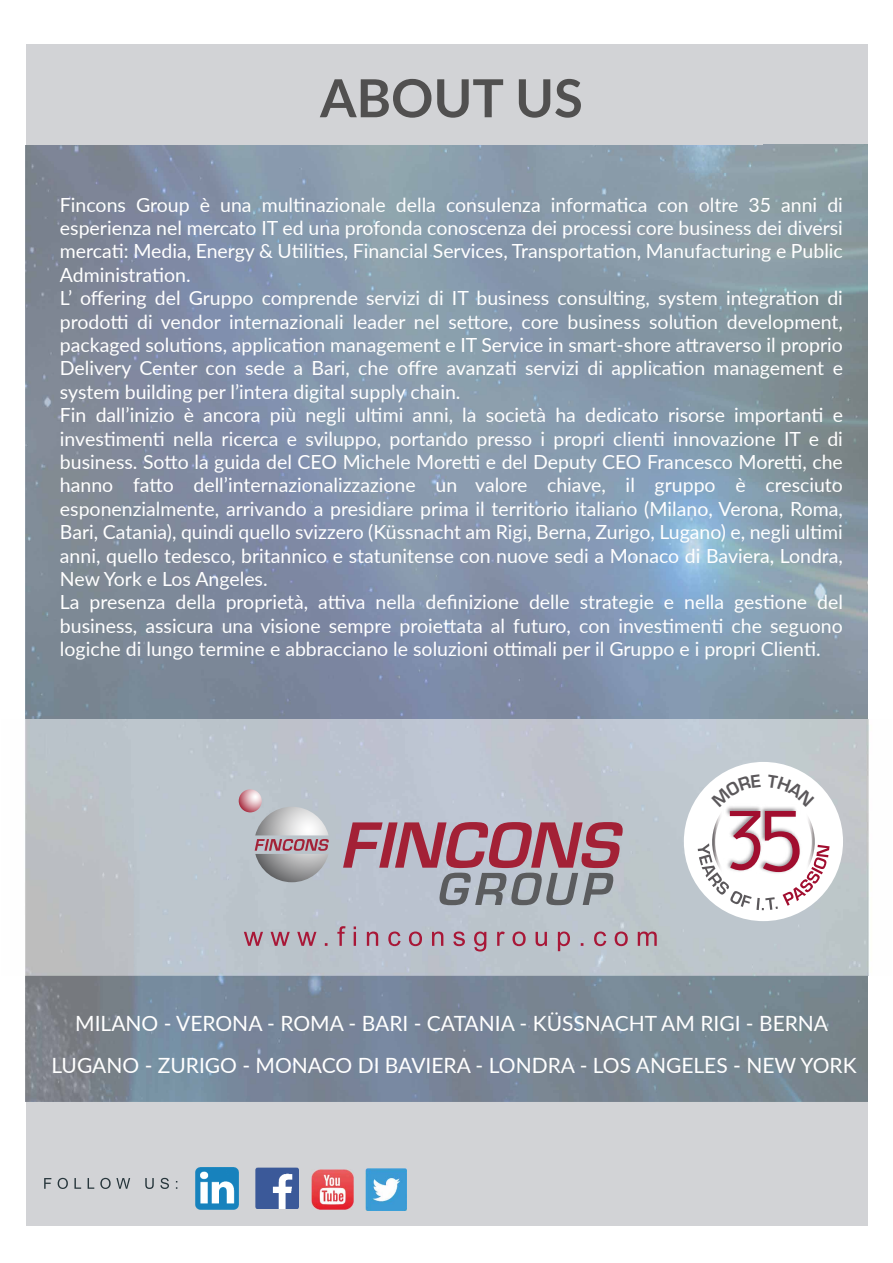
<style>
.page{position:relative;width:893px;height:1263px;background:#fff}
.page>*{position:absolute;margin:0;border:0;box-sizing:border-box;transform-origin:0 0}
.t1{font:700 52.5px "Lato";color:#515050}
.t2{font:21px/42px "Lato";color:#fff;text-align:center}
.t3{font:19.5px/23.4px "Lato";color:#fff}
</style>
<div class="page">
<div style="left:26px;top:44px;width:842px;height:1181px;background:#d2d3d6"></div>
<img style="left:256px;top:1167px;width:42px;height:41px">
<img style="left:195px;top:1167px;width:44px;height:42px">
<img style="left:311px;top:1169px;width:43px;height:40px">
<img style="left:365px;top:1169px;width:42px;height:41px">
<img style="left:26px;top:145px;width:842px;height:956px">
<img style="left:25px;top:719px;width:844px;height:256px">
<svg style="left:244px;top:926px;width:413px;height:25px"></svg>
<svg style="left:44px;top:1178px;width:133px;height:11px"></svg>
<svg style="left:255px;top:807px;width:74px;height:75px"></svg>
<svg style="left:239px;top:789px;width:23px;height:23px"></svg>
<svg style="left:343px;top:822px;width:282px;height:83px"></svg>
<div style="left:684px;top:762px;width:159px;height:159px;background:#fff;border-radius:50%"></div>
<svg style="left:698px;top:774px;width:131px;height:136px"></svg>
<h1 class="t1" style="left:320px;top:60px;width:264px">ABOUT US</h1>
<p class="t3" style="left:60px;top:192px;width:784px">Fincons Group è una multinazionale della consulenza informatica con oltre 35 anni di esperienza nel mercato IT ed una profonda conoscenza dei processi core business dei diversi mercati: Media, Energy &amp; Utilities, Financial Services, Transportation, Manufacturing e Public Administration.<br>L’ offering del Gruppo comprende servizi di IT business consulting, system integration di prodotti di vendor internazionali leader nel settore, core business solution development, packaged solutions, application management e IT Service in smart-shore attraverso il proprio Delivery Center con sede a Bari, che offre avanzati servizi di application management e system building per l’intera digital supply chain.<br>Fin dall’inizio è ancora più negli ultimi anni, la società ha dedicato risorse importanti e investimenti nella ricerca e sviluppo, portando presso i propri clienti innovazione IT e di business. Sotto la guida del CEO Michele Moretti e del Deputy CEO Francesco Moretti, che hanno fatto dell’internazionalizzazione un valore chiave, il gruppo è cresciuto esponenzialmente, arrivando a presidiare prima il territorio italiano (Milano, Verona, Roma, Bari, Catania), quindi quello svizzero (Küssnacht am Rigi, Berna, Zurigo, Lugano) e, negli ultimi anni, quello tedesco, britannico e statunitense con nuove sedi a Monaco di Baviera, Londra, New York e Los Angeles.<br>La presenza della proprietà, attiva nella definizione delle strategie e nella gestione del business, assicura una visione sempre proiettata al futuro, con investimenti che seguono logiche di lungo termine e abbracciano le soluzioni ottimali per il Gruppo e i propri Clienti.</p>
<p class="t2" style="left:51px;top:1001px;width:807px">MILANO - VERONA - ROMA - BARI - CATANIA - KÜSSNACHT AM RIGI - BERNA<br>LUGANO - ZURIGO - MONACO DI BAVIERA - LONDRA - LOS ANGELES - NEW YORK</p>
</div>
